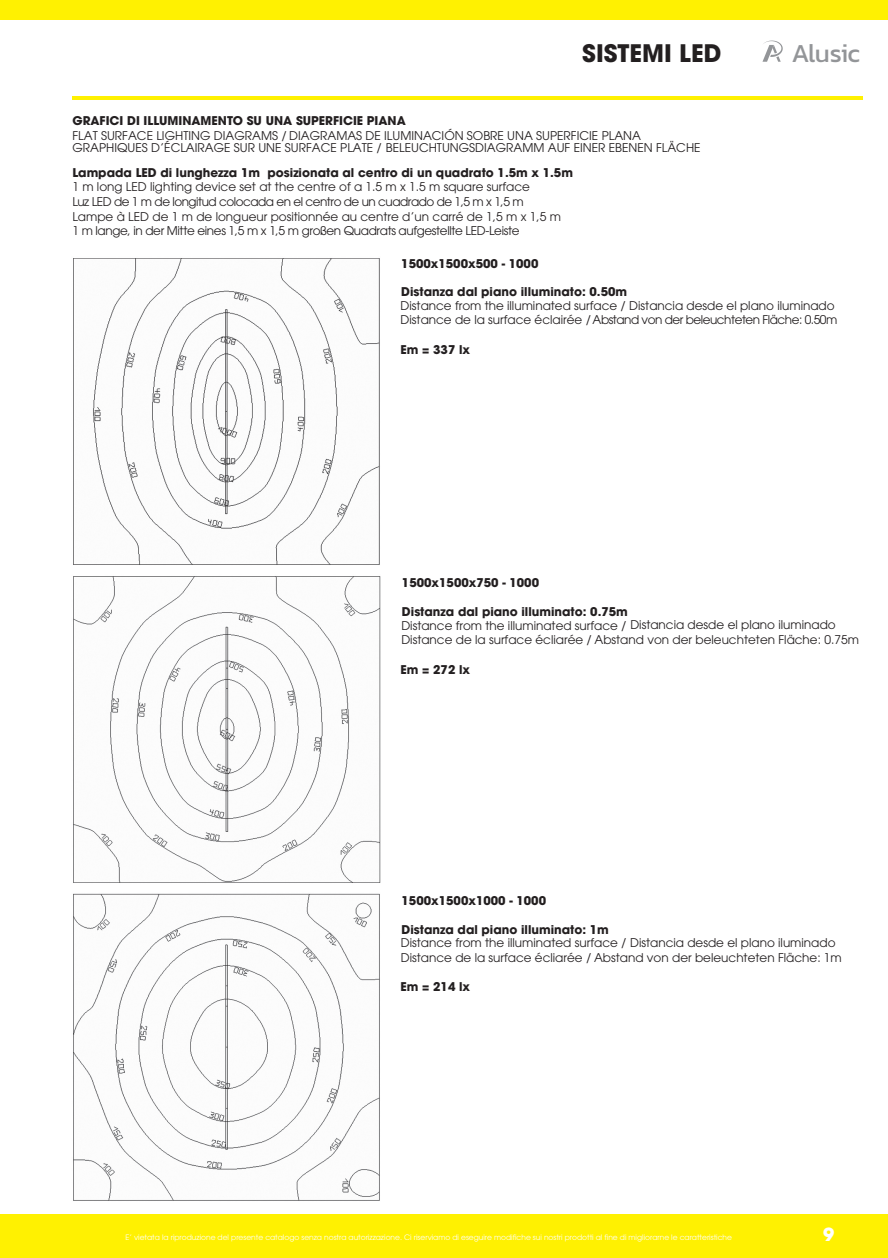
<style>
.page{position:relative;width:888px;height:1258px;background:#fff}
.page>*{position:absolute;margin:0;border:0;box-sizing:border-box;transform-origin:0 0}
.t1{font:26.4px "Kanit";letter-spacing:-.035em;color:#939598}
.t2{font:700 24px "Avant Garde";color:#231f20}
.t3{font:700 18px "Avant Garde";color:#fff}
.t4{font:12px "Avant Garde";color:#231f20}
.t5{font:700 12px "Avant Garde";color:#231f20}
.t6{font:12px "Avant Garde";letter-spacing:-.04em;color:#231f20}
.t7{font:12px "Avant Garde";letter-spacing:-.03em;color:#231f20}
.t8{font:7.5px "Avant Garde";color:#fff}
</style>
<div class="page">
<img style="left:73px;top:258px;width:307px;height:307px">
<img style="left:73px;top:576px;width:308px;height:307px">
<img style="left:73px;top:893px;width:307px;height:308px">
<hr style="left:72px;top:96px;width:791px;height:3px;background:#fff101">
<div style="left:0;top:1215px;width:888px;height:43px;background:#fff101"></div>
<svg style="left:762px;top:41px;width:21px;height:21px"></svg>
<div style="left:0;top:0;width:888px;height:19px;background:#fff101"></div>
<p class="t5" style="left:72px;top:113px;width:335px">GRAFICI DI ILLUMINAMENTO SU UNA SUPERFICIE PIANA</p>
<h2 class="t2" style="left:582px;top:37px;width:141px">SISTEMI LED</h2>
<h1 class="t1" style="left:792px;top:34px;width:70px">Alusic</h1>
<p class="t4" style="left:72px;top:128px;width:570px">FLAT SURFACE LIGHTING DIAGRAMS / DIAGRAMAS DE ILUMINACIÓN SOBRE UNA SUPERFICIE PLANA</p>
<p class="t4" style="left:72px;top:141px;width:630px">GRAPHIQUES D’ÉCLAIRAGE SUR UNE SURFACE PLATE / BELEUCHTUNGSDIAGRAMM AUF EINER EBENEN FLÄCHE</p>
<p class="t5" style="left:72px;top:165px;width:502px">Lampada LED di lunghezza 1m posizionata al centro di un quadrato 1.5m x 1.5m</p>
<p class="t4" style="left:72px;top:180px;width:459px">1 m long LED lighting device set at the centre of a 1.5 m x 1.5 m square surface</p>
<p class="t6" style="left:72px;top:195px;width:453px">Luz LED de 1 m de longitud colocada en el centro de un cuadrado de 1,5 m x 1,5 m</p>
<p class="t4" style="left:72px;top:209px;width:490px">Lampe à LED de 1 m de longueur positionnée au centre d’un carré de 1,5 m x 1,5 m</p>
<p class="t7" style="left:72px;top:224px;width:449px">1 m lange, in der Mitte eines 1,5 m x 1,5 m großen Quadrats aufgestellte LED-Leiste</p>
<p class="t5" style="left:401px;top:255px;width:139px">1500x1500x500 - 1000</p>
<p class="t5" style="left:401px;top:284px;width:227px">Distanza dal piano illuminato: 0.50m</p>
<p class="t4" style="left:401px;top:298px;width:436px">Distance from the illuminated surface / Distancia desde el plano iluminado</p>
<p class="t6" style="left:401px;top:313px;width:438px">Distance de la surface éclairée / Abstand von der beleuchteten Fläche: 0.50m</p>
<p class="t5" style="left:401px;top:342px;width:71px">Em = 337 lx</p>
<p class="t5" style="left:402px;top:575px;width:139px">1500x1500x750 - 1000</p>
<p class="t5" style="left:402px;top:604px;width:227px">Distanza dal piano illuminato: 0.75m</p>
<p class="t4" style="left:401px;top:618px;width:436px">Distance from the illuminated surface / Distancia desde el plano iluminado</p>
<p class="t4" style="left:401px;top:633px;width:459px">Distance de la surface écliarée / Abstand von der beleuchteten Fläche: 0.75m</p>
<p class="t5" style="left:401px;top:662px;width:71px">Em = 272 lx</p>
<p class="t5" style="left:402px;top:893px;width:146px">1500x1500x1000 - 1000</p>
<p class="t5" style="left:402px;top:921px;width:209px">Distanza dal piano illuminato: 1m</p>
<p class="t4" style="left:401px;top:935px;width:436px">Distance from the illuminated surface / Distancia desde el plano iluminado</p>
<p class="t4" style="left:401px;top:950px;width:442px">Distance de la surface écliarée / Abstand von der beleuchteten Fläche: 1m</p>
<p class="t5" style="left:401px;top:979px;width:71px">Em = 214 lx</p>
<p class="t8" style="left:125px;top:1232px;width:608px">E’ vietata la riproduzione del presente catalogo senza nostra autorizzazione. Ci riserviamo di eseguire modifiche sui nostri prodotti al fine di migliorarne le caratteristiche</p>
<h3 class="t3" style="left:823px;top:1222px;width:13px">9</h3>
</div>
